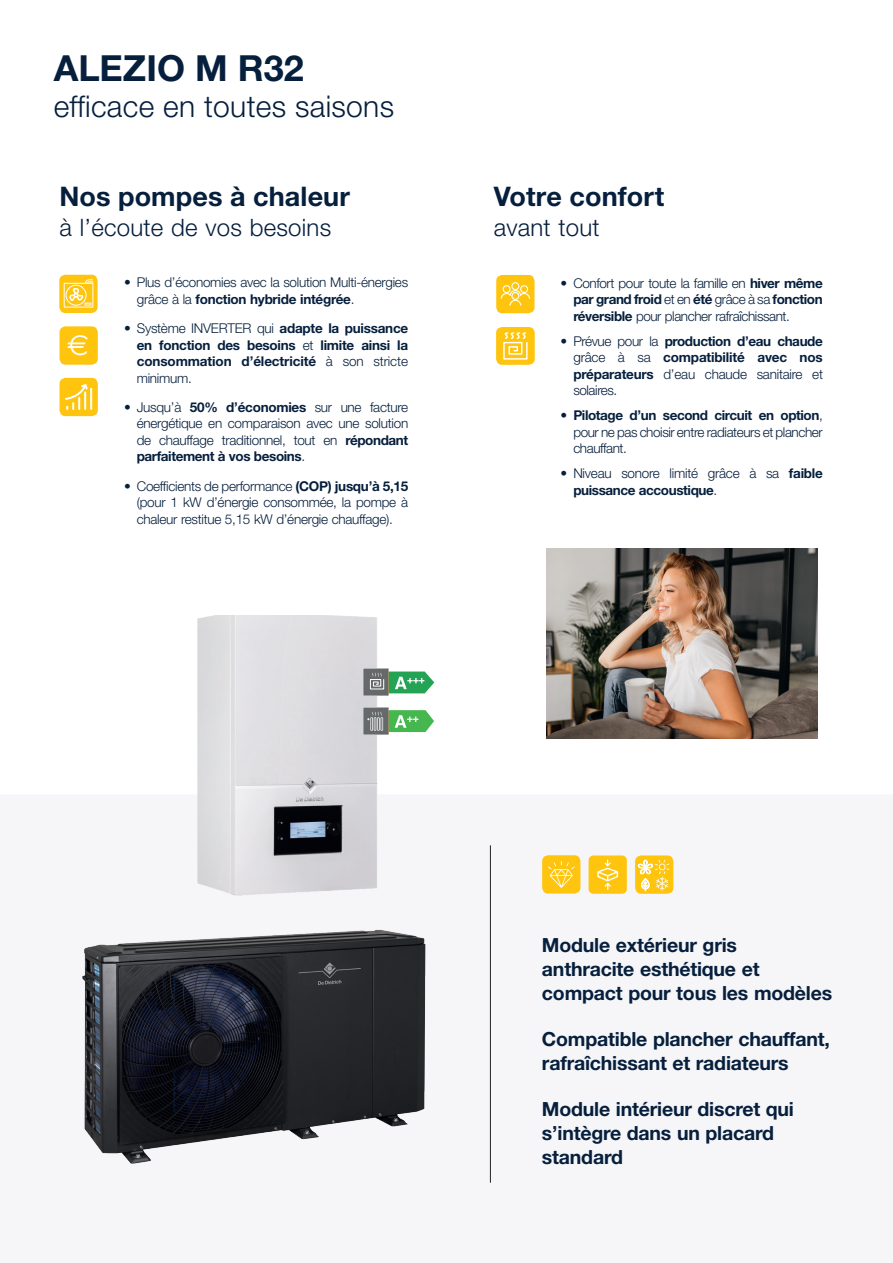
<style>
.page{position:relative;width:893px;height:1263px;background:#fff}
.page>*{position:absolute;margin:0;border:0;box-sizing:border-box;transform-origin:0 0}
.t1{font:700 36px "Helvetica Neue LT Std";letter-spacing:.005em;color:#061f3d}
.t2{font:300 30px "Helvetica Neue LT Std";letter-spacing:.01em;color:#061f3d}
.t3{font:28.95px "Euro Sans Std";color:#fff}
.t4{font:700 27px "Helvetica Neue LT Std";letter-spacing:.005em;color:#061f3d}
.t5{font:300 24px "Helvetica Neue LT Std";letter-spacing:.01em;color:#061f3d}
.t6{font:700 19.5px/24px "Helvetica Neue LT Std";letter-spacing:-.01em;color:#061f3d}
.t7{font:300 13.5px/16.5px "Helvetica Neue LT Std";letter-spacing:-.02em;color:#061f3d;text-align:justify}
.t8{font:700 13.5px/16.5px "Helvetica Neue LT Std";letter-spacing:-.01em;color:#061f3d;text-align:justify}
.s1{font-weight:700}
.s2{font-weight:300}
</style>
<div class="page">
<hr style="left:490px;top:845px;width:1px;height:338px;background:#231f20">
<div style="left:635px;top:855px;width:38px;height:39px;background:#fec40e;border-radius:6px"></div>
<svg style="left:638px;top:860px;width:31px;height:31px"></svg>
<div style="left:589px;top:855px;width:38px;height:39px;background:#fec40e;border-radius:5px"></div>
<svg style="left:597px;top:859px;width:21px;height:31px"></svg>
<img style="left:546px;top:548px;width:271px;height:190px">
<img style="left:82px;top:929px;width:344px;height:235px">
<img style="left:197px;top:615px;width:186px;height:281px">
<svg style="left:388px;top:710px;width:46px;height:22px"></svg>
<img style="left:363px;top:707px;width:25px;height:27px">
<img style="left:364px;top:668px;width:25px;height:27px">
<svg style="left:365px;top:677px;width:5px;height:15px"></svg>
<svg style="left:370px;top:671px;width:64px;height:22px"></svg>
<div style="left:60px;top:326px;width:38px;height:39px;background:#fec40e;border-radius:6px"></div>
<div style="left:60px;top:378px;width:38px;height:38px;background:#fec40e;border-radius:6px"></div>
<svg style="left:65px;top:384px;width:27px;height:25px"></svg>
<div style="left:59px;top:275px;width:39px;height:38px;background:#fec40e;border-radius:6px"></div>
<svg style="left:64px;top:279px;width:29px;height:29px"></svg>
<div style="left:496px;top:327px;width:39px;height:38px;background:#fec40e;border-radius:6px"></div>
<svg style="left:503px;top:332px;width:25px;height:28px"></svg>
<div style="left:496px;top:275px;width:38px;height:38px;background:#fec40e;border-radius:6px"></div>
<svg style="left:500px;top:282px;width:30px;height:24px"></svg>
<div style="left:542px;top:855px;width:38px;height:38px;background:#fec40e;border-radius:6px"></div>
<svg style="left:548px;top:861px;width:27px;height:27px"></svg>
<h1 class="t1" style="left:54px;top:46px;width:252px">ALEZIO M R32</h1>
<h2 class="t2" style="left:54px;top:88px;width:342px">efficace en toutes saisons</h2>
<h3 class="t4" style="left:60px;top:179px;width:292px">Nos pompes à chaleur</h3>
<h3 class="t5" style="left:60px;top:212px;width:273px">à l’écoute de vos besoins</h3>
<h3 class="t3" style="left:67px;top:328px;width:23px">€</h3>
<p class="t7" style="left:137px;top:274px;width:273px;text-indent:-13px">• Plus d’économies avec la solution Multi-énergies grâce à la <span class="s1">fonction hybride intégrée</span>.</p>
<p class="t8" style="left:137px;top:320px;width:273px;text-indent:-13px"><span class="s2">• Système INVERTER qui</span> adapte la puissance en fonction des besoins <span class="s2">et</span> limite ainsi la consommation d’électricité <span class="s2">à son stricte minimum.</span></p>
<p class="t7" style="left:137px;top:399px;width:273px;text-indent:-13px">• Jusqu’à <span class="s1">50% d’économies</span> sur une facture énergétique en comparaison avec une solution de chauffage traditionnel, tout en <span class="s1">répondant parfaitement à vos besoins</span>.</p>
<p class="t7" style="left:137px;top:477px;width:273px;text-indent:-13px">• Coefficients de performance <span class="s1">(COP) jusqu’à 5,15 </span>(pour 1 kW d’énergie consommée, la pompe à chaleur restitue 5,15 kW d’énergie chauffage).</p>
<h3 class="t4" style="left:494px;top:180px;width:172px">Votre confort</h3>
<h3 class="t5" style="left:494px;top:213px;width:107px">avant tout</h3>
<p class="t7" style="left:573px;top:274px;width:251px;text-indent:-13px">• Confort pour toute la famille en <span class="s1">hiver même par grand froid</span> et en <span class="s1">été</span> grâce à sa <span class="s1">fonction réversible</span> pour plancher rafraîchissant.</p>
<p class="t8" style="left:573px;top:332px;width:251px;text-indent:-13px"><span class="s2">• Prévue pour la</span> production d’eau chaude <span class="s2">grâce à sa</span> compatibilité avec nos préparateurs <span class="s2">d’eau chaude sanitaire et solaires.</span></p>
<p class="t7" style="left:573px;top:407px;width:251px;text-indent:-13px"><span class="s1">• Pilotage d’un second circuit en option</span>, pour ne pas choisir entre radiateurs et plancher chauffant.</p>
<p class="t7" style="left:573px;top:465px;width:251px;text-indent:-13px">• Niveau sonore limité grâce à sa <span class="s1">faible puissance accoustique</span>.</p>
<h3 class="t6" style="left:542px;top:933px;width:292px">Module extérieur gris anthracite esthétique et compact pour tous les modèles</h3>
<h3 class="t6" style="left:542px;top:1027px;width:289px">Compatible plancher chauffant, rafraîchissant et radiateurs</h3>
<h3 class="t6" style="left:542px;top:1097px;width:253px">Module intérieur discret qui s’intègre dans un placard standard</h3>
</div>
